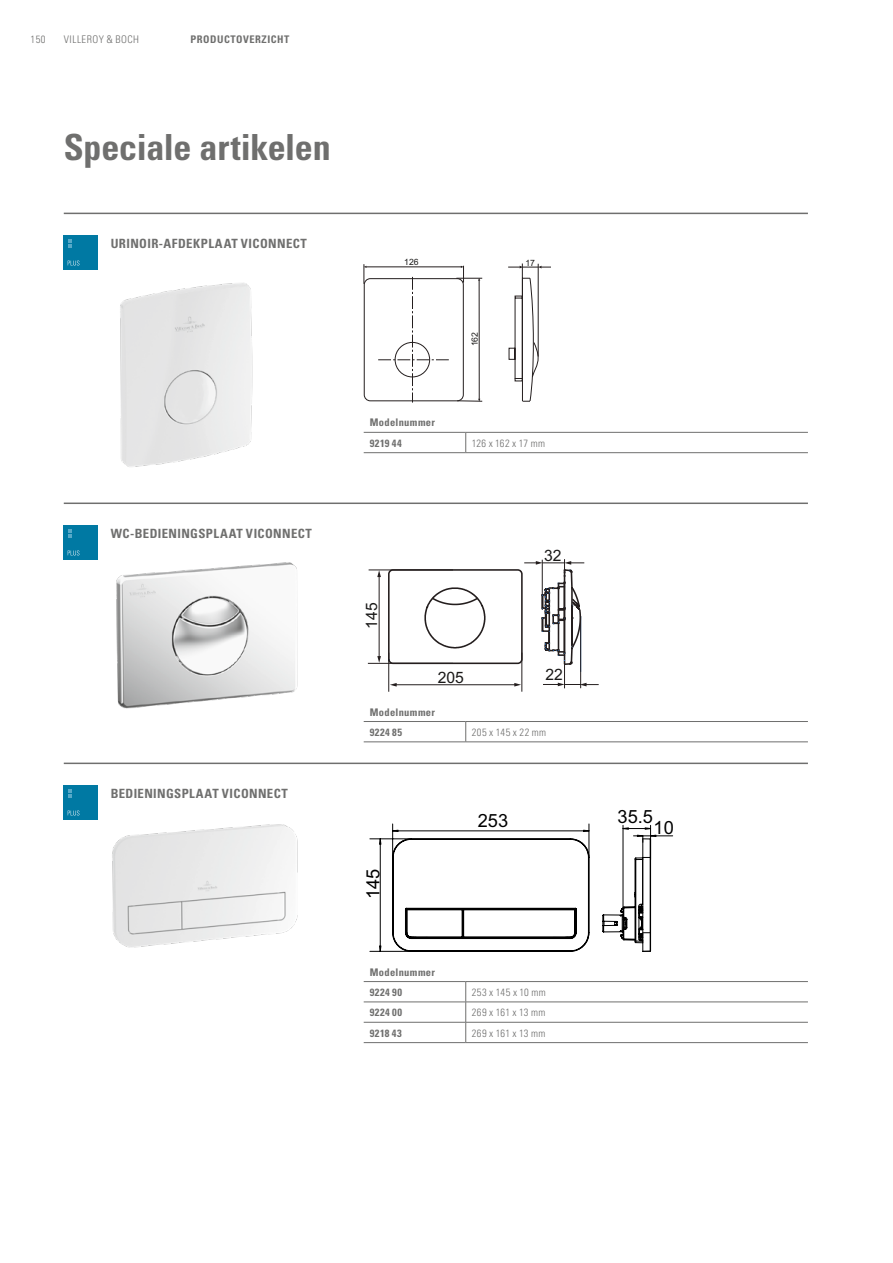
<style>
.page{position:relative;width:893px;height:1263px;background:#fff}
.page>*{position:absolute;margin:0;border:0;box-sizing:border-box;transform-origin:0 0}
.t1{font:700 condensed 36px "Univers LT";letter-spacing:-.01em;color:#6f6f6e}
.t2{font:18.3px "Arial";color:#000}
.t3{font:15.75px "Arial";color:#1a1918}
.t4{font:700 condensed 12.75px "Univers LT";letter-spacing:.03em;color:#6f6f6e}
.t5{font:700 condensed 10.5px/20.4px "Univers LT";letter-spacing:.04em;color:#6f6f6e}
.t6{font:300 condensed 10.5px "Univers LT";letter-spacing:.045em;color:#6f6f6e}
.t7{font:300 condensed 10.5px "Univers LT";letter-spacing:.015em;color:#6f6f6e}
.t8{font:8.7px "Arial";color:#1a1918}
</style>
<div class="page">
<hr style="left:64px;top:213px;width:744px;height:1px;background:#6f6f6e">
<svg style="left:378px;top:277px;width:72px;height:126px"></svg>
<div style="left:395px;top:342px;width:35px;height:35px;border:1px solid #241e1e;border-radius:50%"></div>
<svg style="left:364px;top:264px;width:3px;height:18px"></svg>
<hr style="left:366px;top:267px;width:95px;height:1px;background:#241e1e">
<svg style="left:457px;top:399px;width:25px;height:3px"></svg>
<svg style="left:456px;top:266px;width:26px;height:17px"></svg>
<hr style="left:479px;top:280px;width:1px;height:119px;background:#241e1e">
<div style="left:364px;top:278px;width:100px;height:123px;border:1px solid #241e1e;border-radius:6px"></div>
<svg style="left:508px;top:263px;width:43px;height:139px"></svg>
<hr style="left:364px;top:432px;width:102px;height:1px;background:#6f6f6e">
<hr style="left:466px;top:432px;width:342px;height:1px;background:#6f6f6e">
<hr style="left:466px;top:452px;width:342px;height:1px;background:#6f6f6e">
<svg style="left:465px;top:433px;width:1px;height:19px"></svg>
<hr style="left:364px;top:452px;width:102px;height:1px;background:#6f6f6e">
<img style="left:120px;top:283px;width:133px;height:184px">
<div style="left:64px;top:235px;width:34px;height:34px;background:#0079a3"></div>
<svg style="left:68px;top:239px;width:3px;height:9px"></svg>
<svg style="left:68px;top:261px;width:11px;height:4px"></svg>
<hr style="left:64px;top:502px;width:744px;height:2px;background:#6f6f6e">
<hr style="left:395px;top:684px;width:121px;height:1px;background:#241e1e">
<svg style="left:390px;top:683px;width:7px;height:4px"></svg>
<hr style="left:369px;top:570px;width:84px;height:1px;background:#241e1e">
<hr style="left:368px;top:663px;width:85px;height:1px;background:#241e1e">
<hr style="left:379px;top:576px;width:1px;height:81px;background:#241e1e">
<svg style="left:377px;top:656px;width:4px;height:7px"></svg>
<svg style="left:377px;top:570px;width:4px;height:7px"></svg>
<div style="left:388px;top:569px;width:135px;height:95px;border:2px solid #241e1e;border-radius:4px"></div>
<hr style="left:388px;top:653px;width:1px;height:39px;background:#241e1e">
<svg style="left:424px;top:587px;width:62px;height:62px"></svg>
<hr style="left:521px;top:653px;width:1px;height:39px;background:#241e1e">
<svg style="left:514px;top:559px;width:85px;height:129px"></svg>
<hr style="left:364px;top:721px;width:102px;height:1px;background:#6f6f6e">
<hr style="left:466px;top:721px;width:342px;height:1px;background:#6f6f6e">
<hr style="left:466px;top:742px;width:342px;height:1px;background:#6f6f6e">
<svg style="left:465px;top:722px;width:1px;height:20px"></svg>
<hr style="left:364px;top:742px;width:102px;height:1px;background:#6f6f6e">
<img style="left:116px;top:562px;width:182px;height:147px">
<div style="left:64px;top:525px;width:34px;height:34px;background:#0079a3"></div>
<svg style="left:68px;top:529px;width:3px;height:9px"></svg>
<svg style="left:68px;top:550px;width:11px;height:5px"></svg>
<hr style="left:64px;top:763px;width:744px;height:1px;background:#6f6f6e">
<hr style="left:380px;top:839px;width:1px;height:112px;background:#000">
<hr style="left:392px;top:824px;width:1px;height:33px;background:#000">
<hr style="left:370px;top:951px;width:41px;height:1px;background:#000">
<hr style="left:370px;top:838px;width:41px;height:1px;background:#000">
<hr style="left:589px;top:824px;width:1px;height:33px;background:#000">
<hr style="left:623px;top:825px;width:1px;height:83px;background:#000">
<hr style="left:650px;top:825px;width:1px;height:35px;background:#000">
<hr style="left:633px;top:835px;width:40px;height:1px;background:#000">
<svg style="left:392px;top:827px;width:265px;height:125px"></svg>
<hr style="left:364px;top:981px;width:102px;height:1px;background:#6f6f6e">
<hr style="left:466px;top:981px;width:342px;height:1px;background:#6f6f6e">
<hr style="left:466px;top:1002px;width:342px;height:1px;background:#6f6f6e">
<hr style="left:466px;top:1022px;width:342px;height:1px;background:#6f6f6e">
<hr style="left:466px;top:1042px;width:342px;height:1px;background:#6f6f6e">
<hr style="left:364px;top:1002px;width:102px;height:1px;background:#6f6f6e">
<hr style="left:364px;top:1022px;width:102px;height:1px;background:#6f6f6e">
<svg style="left:465px;top:982px;width:1px;height:60px"></svg>
<hr style="left:364px;top:1042px;width:102px;height:1px;background:#6f6f6e">
<img style="left:112px;top:824px;width:186px;height:124px">
<div style="left:64px;top:785px;width:34px;height:34px;background:#0079a3"></div>
<svg style="left:68px;top:789px;width:3px;height:9px"></svg>
<svg style="left:68px;top:810px;width:11px;height:5px"></svg>
<p class="t6" style="left:31px;top:33px;width:17px">150</p>
<p class="t6" style="left:64px;top:33px;width:77px">VILLEROY &amp; BOCH</p>
<p class="t5" style="left:190px;top:29px;width:100px">PRODUCTOVERZICHT</p>
<h1 class="t1" style="left:64px;top:126px;width:268px">Speciale artikelen</h1>
<p class="t4" style="left:111px;top:235px;width:198px">URINOIR-AFDEKPLAAT VICONNECT</p>
<p class="t4" style="left:111px;top:525px;width:203px">WC-BEDIENINGSPLAAT VICONNECT</p>
<p class="t4" style="left:111px;top:785px;width:179px">BEDIENINGSPLAAT VICONNECT</p>
<p class="t8" style="left:404px;top:257px;width:16px">126</p>
<p class="t8" style="left:525px;top:257px;width:11px">17</p>
<p class="t5" style="left:370px;top:412px;width:67px">Modelnummer<br>9219 44</p>
<p class="t8" style="left:469px;top:346px;width:16px;rotate:-90deg">162</p>
<p class="t7" style="left:472px;top:437px;width:75px">126 x 162 x 17 mm</p>
<h3 class="t3" style="left:361px;top:629px;width:28px;rotate:-90deg">145</h3>
<h3 class="t3" style="left:544px;top:545px;width:19px">32</h3>
<h3 class="t3" style="left:438px;top:667px;width:28px">205</h3>
<h3 class="t3" style="left:546px;top:665px;width:19px">22</h3>
<p class="t5" style="left:370px;top:701px;width:67px">Modelnummer<br>9224 85</p>
<p class="t6" style="left:472px;top:726px;width:76px">205 x 145 x 22 mm</p>
<h2 class="t2" style="left:361px;top:899px;width:32px;rotate:-90deg">145</h2>
<p class="t5" style="left:370px;top:961px;width:67px">Modelnummer<br>9224 90</p>
<h2 class="t2" style="left:478px;top:809px;width:32px">253</h2>
<p class="t6" style="left:472px;top:986px;width:75px">253 x 145 x 10 mm</p>
<p class="t5" style="left:370px;top:1002px;width:34px">9224 00</p>
<p class="t6" style="left:472px;top:1006px;width:75px">269 x 161 x 13 mm</p>
<p class="t5" style="left:370px;top:1022px;width:34px">9218 43</p>
<p class="t6" style="left:472px;top:1026px;width:75px">269 x 161 x 13 mm</p>
<h2 class="t2" style="left:617px;top:804px;width:37px">35.5</h2>
<h2 class="t2" style="left:654px;top:816px;width:22px">10</h2>
</div>
